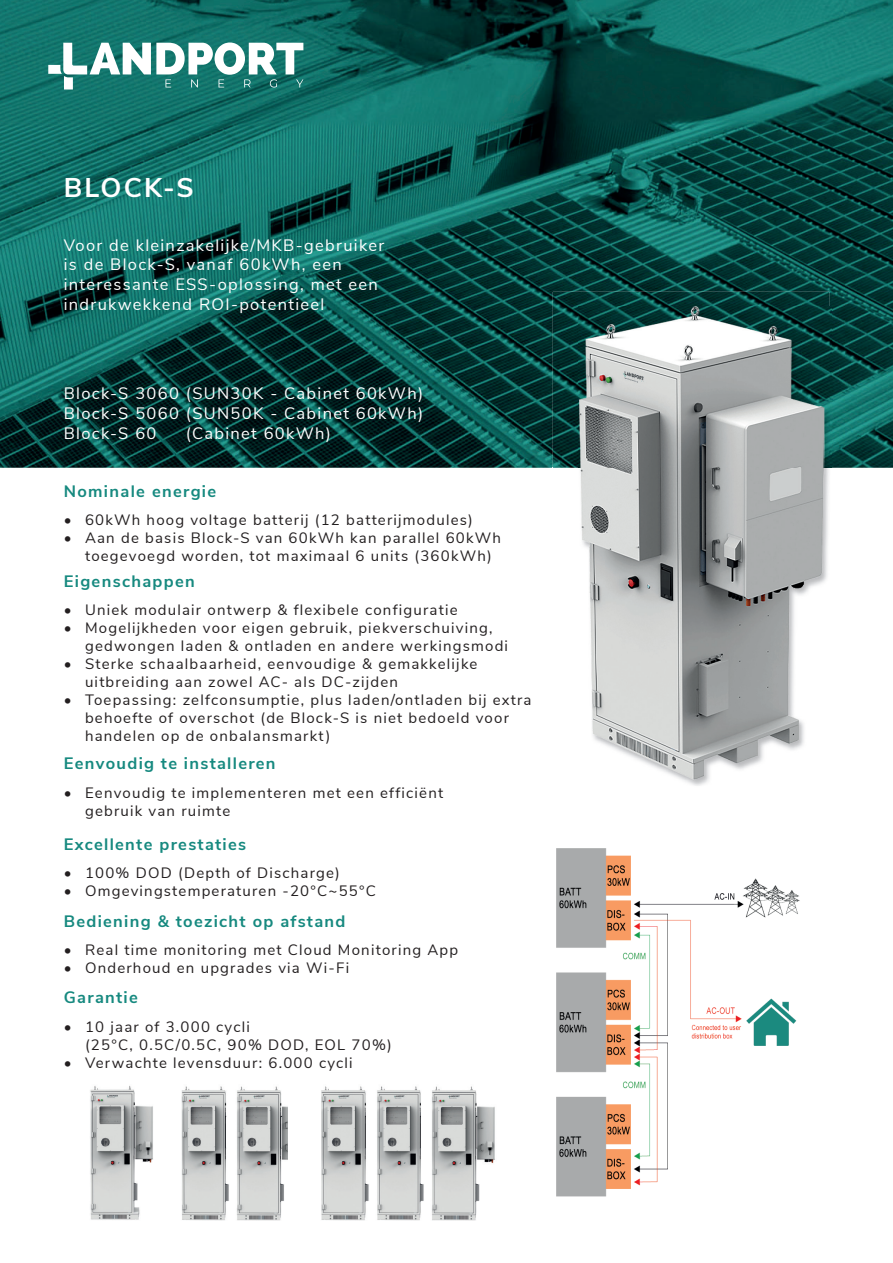
<style>
.page{position:relative;width:893px;height:1263px;background:#fff}
.page>*{position:absolute;margin:0;border:0;box-sizing:border-box;transform-origin:0 0}
.t1{font:700 27px "Nunito Sans";letter-spacing:.08em;color:#fff}
.t2{font:16.5px/19.8px "Nunito Sans";letter-spacing:.08em;color:#fff;text-align:justify}
.t3{font:700 16.5px "Nunito Sans";letter-spacing:.08em;color:#16897f}
.t4{font:15px/18px "Nunito Sans";letter-spacing:.08em;color:#231f20}
</style>
<div class="page">
<img style="left:0;top:0;width:893px;height:468px">
<svg style="left:48px;top:43px;width:255px;height:47px"></svg>
<img style="left:829px;top:306px;width:2px;height:162px">
<img style="left:553px;top:292px;width:276px;height:176px">
<img style="left:578px;top:306px;width:251px;height:480px">
<img style="left:556px;top:848px;width:244px;height:349px">
<img style="left:90px;top:1085px;width:63px;height:135px">
<img style="left:181px;top:1086px;width:107px;height:134px">
<img style="left:321px;top:1086px;width:174px;height:134px">
<h1 class="t1" style="left:64px;top:168px;width:132px">BLOCK-S</h1>
<p class="t2" style="left:64px;top:234px;width:322px;text-align:left">Voor de kleinzakelijke/MKB-gebruiker is de Block-S, vanaf 60kWh, een interessante ESS-oplossing, met een indrukwekkend ROI-potentieel</p>
<p class="t2" style="left:64px;top:383px;width:361px">Block-S 3060 (SUN30K - Cabinet 60kWh)<br>Block-S 5060 (SUN50K - Cabinet 60kWh)<br>Block-S 60</p>
<p class="t2" style="left:186px;top:422px;width:147px">(Cabinet 60kWh)</p>
<p class="t3" style="left:64px;top:479px;width:154px">Nominale energie</p>
<p class="t4" style="left:64px;top:510px;width:411px">• 60kWh hoog voltage batterij (12 batterijmodules)</p>
<p class="t4" style="left:85px;top:528px;width:417px;text-indent:-21px">• Aan de basis Block-S van 60kWh kan parallel 60kWh toegevoegd worden, tot maximaal 6 units (360kWh)</p>
<p class="t3" style="left:64px;top:569px;width:133px">Eigenschappen</p>
<p class="t4" style="left:64px;top:600px;width:395px">• Uniek modulair ontwerp &amp; flexibele configuratie</p>
<p class="t4" style="left:85px;top:618px;width:425px;text-indent:-21px">• Mogelijkheden voor eigen gebruik, piekverschuiving, gedwongen laden &amp; ontladen en andere werkingsmodi</p>
<p class="t4" style="left:85px;top:654px;width:394px;text-indent:-21px">• Sterke schaalbaarheid, eenvoudige &amp; gemakkelijke uitbreiding aan zowel AC- als DC-zijden</p>
<p class="t4" style="left:85px;top:690px;width:448px;text-indent:-21px">• Toepassing: zelfconsumptie, plus laden/ontladen bij extra behoefte of overschot (de Block-S is niet bedoeld voor handelen op de onbalansmarkt)</p>
<p class="t3" style="left:64px;top:751px;width:213px">Eenvoudig te installeren</p>
<p class="t4" style="left:85px;top:782px;width:360px;text-indent:-21px">• Eenvoudig te implementeren met een efficiënt gebruik van ruimte</p>
<p class="t3" style="left:64px;top:832px;width:184px">Excellente prestaties</p>
<p class="t4" style="left:64px;top:863px;width:278px">• 100% DOD (Depth of Discharge)</p>
<p class="t4" style="left:64px;top:881px;width:314px">• Omgevingstemperaturen -20°C~55°C</p>
<p class="t3" style="left:64px;top:909px;width:283px">Bediening &amp; toezicht op afstand</p>
<p class="t4" style="left:64px;top:940px;width:396px">• Real time monitoring met Cloud Monitoring App</p>
<p class="t4" style="left:64px;top:958px;width:287px">• Onderhoud en upgrades via Wi-Fi</p>
<p class="t3" style="left:64px;top:985px;width:76px">Garantie</p>
<p class="t4" style="left:85px;top:1016px;width:308px;text-indent:-21px">• 10 jaar of 3.000 cycli<br>(25°C, 0.5C/0.5C, 90% DOD, EOL 70%)</p>
<p class="t4" style="left:64px;top:1052px;width:290px">• Verwachte levensduur: 6.000 cycli</p>
</div>
